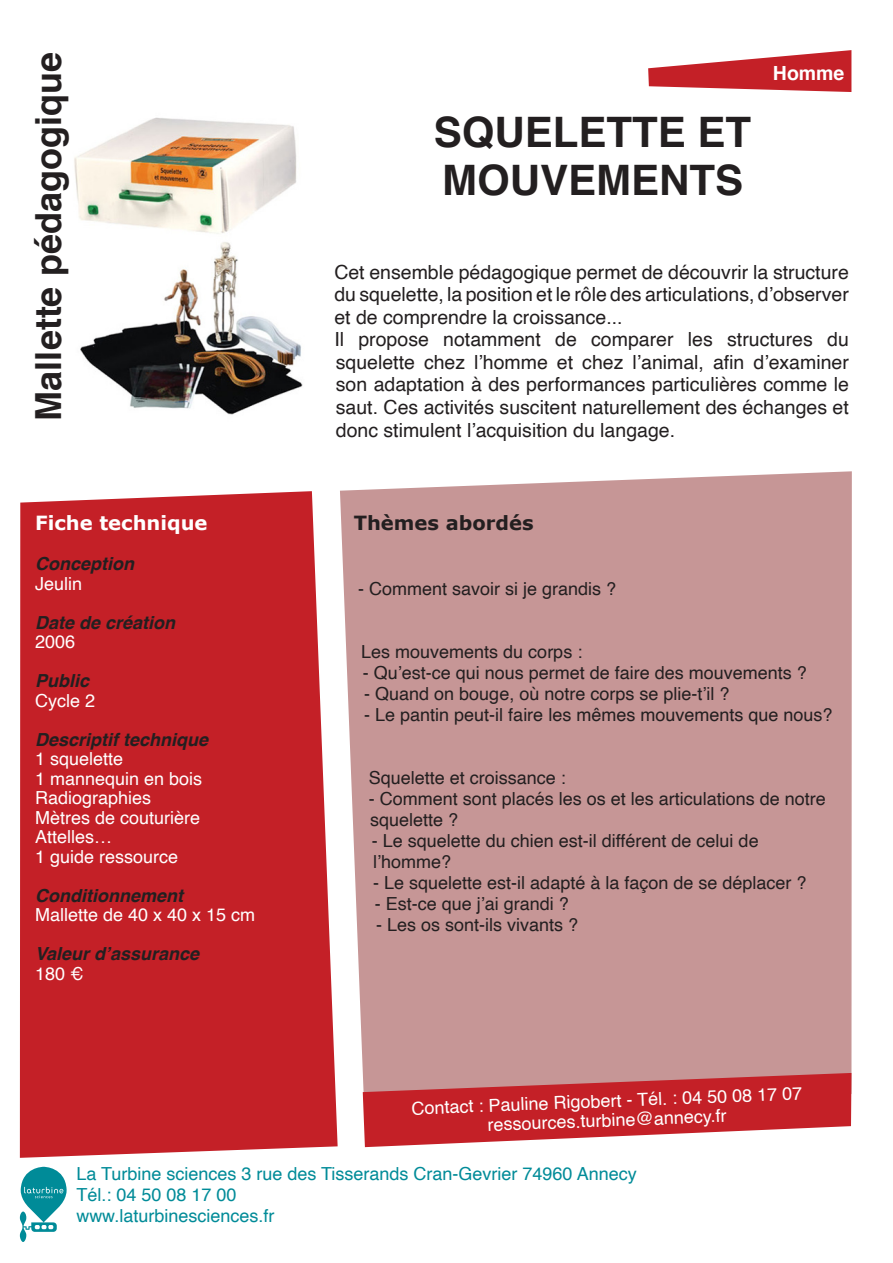
<style>
.page{position:relative;width:893px;height:1263px;background:#fff}
.page>*{position:absolute;margin:0;border:0;box-sizing:border-box;transform-origin:0 0}
.t1{font:700 42px/48px "Helvetica";color:#231f20}
.t2{font:700 36px "Helvetica";color:#231f20}
.t3{font:19.5px/22.5px "Helvetica";color:#231f20;text-align:justify}
.t4{font:700 19.5px "Verdana";color:#fff}
.t5{font:700 19.5px "Verdana";color:#231f20}
.t6{font:700 19.5px "Helvetica";color:#fff}
.t7{font:18px/21px "Helvetica";color:#231f20}
.t8{font:18px/19.5px "Helvetica";color:#fff;text-align:center}
.t9{font:18px/21px "Helvetica";color:#008b98}
.t10{font:italic 700 18px "Helvetica";color:#231f20}
</style>
<div class="page">
<img style="left:74px;top:117px;width:229px;height:298px">
<div style="left:340px;top:471px;width:512px;height:643px;background:#c69696"></div>
<svg style="left:20px;top:491px;width:318px;height:667px;background:#c5272e"></svg>
<svg style="left:363px;top:1073px;width:488px;height:74px;background:#cc4e53"></svg>
<svg style="left:648px;top:50px;width:203px;height:42px"></svg>
<div style="left:727px;top:66px;width:117px;height:15px;background:#c42027"></div>
<svg style="left:20px;top:1167px;width:47px;height:75px"></svg>
<p class="t2" style="left:20px;top:420px;width:370px;rotate:-90deg">Mallette pédagogique</p>
<p class="t4" style="left:35px;top:510px;width:174px">Fiche technique</p>
<p class="t10" style="left:35px;top:549px;width:101px">Conception</p>
<p class="t8" style="left:35px;top:574px;width:49px">Jeulin</p>
<p class="t10" style="left:35px;top:607px;width:142px">Date de création</p>
<p class="t8" style="left:35px;top:633px;width:42px">2006</p>
<p class="t10" style="left:35px;top:666px;width:56px">Public</p>
<p class="t8" style="left:35px;top:691px;width:62px">Cycle 2</p>
<p class="t10" style="left:35px;top:724px;width:175px">Descriptif technique</p>
<p class="t8" style="left:35px;top:750px;width:90px">1 squelette</p>
<p class="t8" style="left:35px;top:769px;width:169px">1 mannequin en bois</p>
<p class="t8" style="left:35px;top:789px;width:118px">Radiographies</p>
<p class="t8" style="left:35px;top:808px;width:167px">Mètres de couturière</p>
<p class="t8" style="left:35px;top:828px;width:79px">Attelles…</p>
<p class="t8" style="left:35px;top:847px;width:145px">1 guide ressource</p>
<p class="t10" style="left:35px;top:880px;width:149px">Conditionnement</p>
<p class="t8" style="left:35px;top:906px;width:222px">Mallette de 40 x 40 x 15 cm</p>
<p class="t10" style="left:35px;top:939px;width:166px">Valeur d’assurance</p>
<p class="t8" style="left:35px;top:964px;width:50px">180 €</p>
<p class="t1" style="left:434px;top:109px;width:319px">SQUELETTE ET<br>MOUVEMENTS</p>
<p class="t6" style="left:773px;top:58px;width:73px">Homme</p>
<p class="t3" style="left:334px;top:261px;width:516px">Cet ensemble pédagogique permet de découvrir la structure du squelette, la position et le rôle des articulations, d’observer et de comprendre la croissance...</p>
<p class="t3" style="left:334px;top:329px;width:516px">Il propose notamment de comparer les structures du squelette chez l’homme et chez l’animal, afin d’examiner son adaptation à des performances particulières comme le saut. Ces activités suscitent naturellement des échanges et donc stimulent l’acquisition du langage.</p>
<p class="t5" style="left:354px;top:511px;width:181px">Thèmes abordés</p>
<p class="t7" style="left:358px;top:579px;width:260px">- Comment savoir si je grandis ?</p>
<p class="t7" style="left:361px;top:642px;width:223px">Les mouvements du corps :</p>
<p class="t7" style="left:363px;top:663px;width:446px">- Qu’est-ce qui nous permet de faire des mouvements ?</p>
<p class="t7" style="left:364px;top:684px;width:367px">- Quand on bouge, où notre corps se plie-t’il ?</p>
<p class="t7" style="left:364px;top:705px;width:470px">- Le pantin peut-il faire les mêmes mouvements que nous?</p>
<p class="t7" style="left:369px;top:768px;width:199px">Squelette et croissance :</p>
<p class="t7" style="left:369px;top:789px;width:459px">- Comment sont placés les os et les articulations de notre squelette ?</p>
<p class="t7" style="left:372px;top:831px;width:388px">- Le squelette du chien est-il différent de celui de l’homme?</p>
<p class="t7" style="left:373px;top:873px;width:435px">- Le squelette est-il adapté à la façon de se déplacer ?</p>
<p class="t7" style="left:375px;top:894px;width:196px">- Est-ce que j’ai grandi ?</p>
<p class="t7" style="left:376px;top:915px;width:204px">- Les os sont-ils vivants ?</p>
<p class="t8" style="left:411px;top:1098px;width:392px;rotate:-2deg">Contact : Pauline Rigobert - Tél. : 04 50 08 17 07 ressources.turbine@annecy.fr</p>
<p class="t9" style="left:76px;top:1163px;width:562px">La Turbine sciences 3 rue des Tisserands Cran-Gevrier 74960 Annecy</p>
<p class="t9" style="left:76px;top:1184px;width:200px">Tél.: 04 50 08 17 00 www.laturbinesciences.fr</p>
</div>
